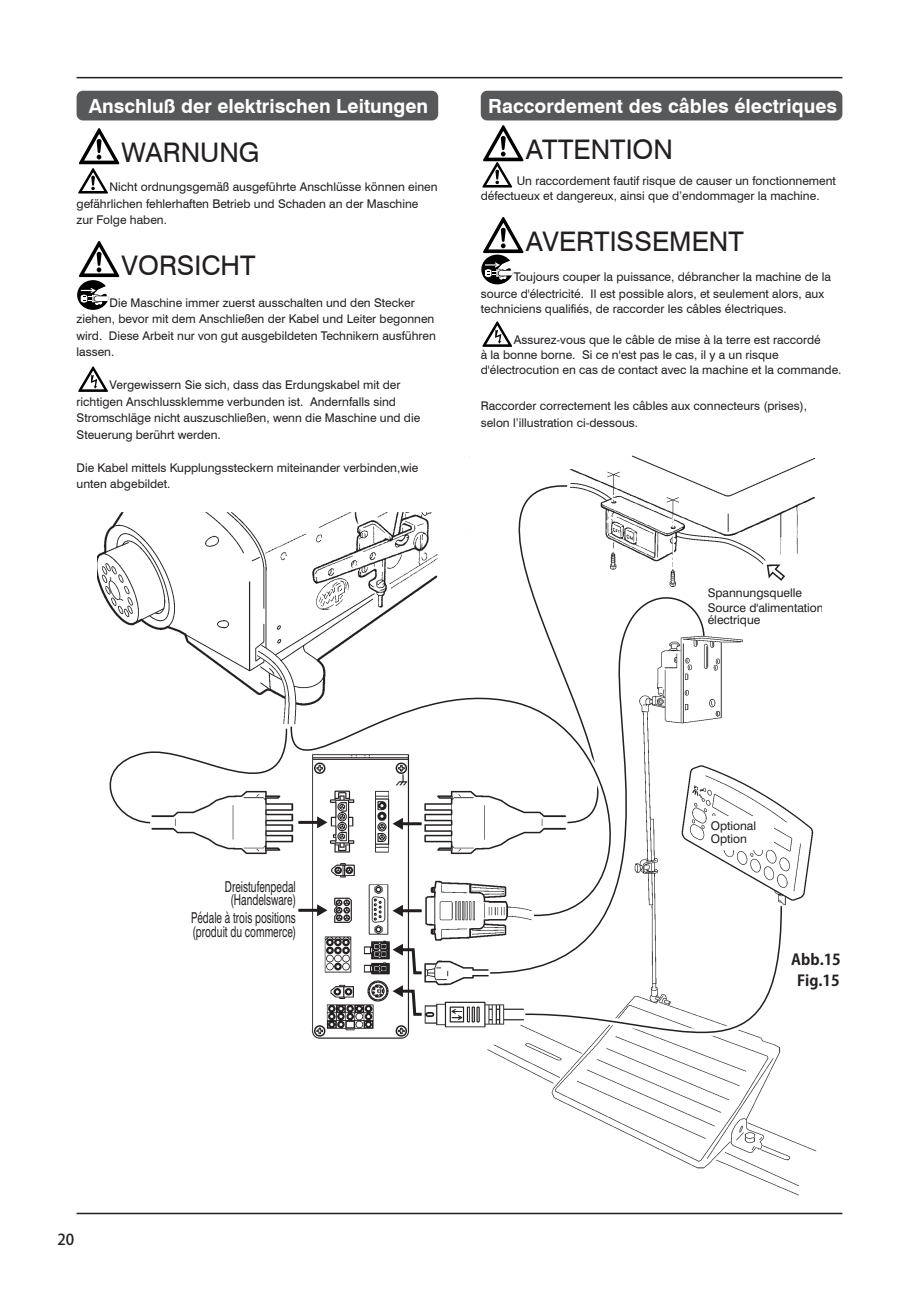
<style>
.page{position:relative;width:919px;height:1289px;background:#fff}
.page>*{position:absolute;margin:0;border:0;box-sizing:border-box;transform-origin:0 0}
.t1{font:27px "Swiss 721 BT";color:#231f20}
.t2{font:700 19.5px "Swiss 721 BT";color:#fff}
.t3{font:15px/13.5px "Swiss 721 BT";color:#231f20;text-align:center;scale:.67 1}
.t4{font:700 15px "Koz Go Std";color:#231f20}
.t5{font:500 15px "Koz Go Std";color:#231f20}
.t6{font:12px/16.5px "Swiss 721 BT";color:#231f20}
</style>
<div class="page">
<hr style="left:77px;top:77px;width:765px;height:1px;background:#231f20">
<hr style="left:77px;top:1212px;width:765px;height:2px;background:#231f20">
<div style="left:480px;top:91px;width:362px;height:29px;background:#57585a;border-radius:6px"></div>
<div style="left:77px;top:91px;width:361px;height:29px;background:#57585a;border-radius:6px"></div>
<svg style="left:78px;top:128px;width:42px;height:65px"></svg>
<svg style="left:77px;top:241px;width:43px;height:69px"></svg>
<svg style="left:78px;top:366px;width:30px;height:26px"></svg>
<svg style="left:482px;top:125px;width:41px;height:62px"></svg>
<svg style="left:481px;top:217px;width:42px;height:67px"></svg>
<svg style="left:482px;top:321px;width:30px;height:26px"></svg>
<img style="left:151px;top:455px;width:666px;height:741px">
<div style="left:707px;top:816px;width:66px;height:33px;background:#fff"></div>
<svg style="left:489px;top:575px;width:216px;height:399px"></svg>
<svg style="left:98px;top:481px;width:586px;height:343px"></svg>
<svg style="left:284px;top:665px;width:367px;height:257px"></svg>
<svg style="left:290px;top:672px;width:361px;height:245px"></svg>
<svg style="left:392px;top:817px;width:29px;height:12px"></svg>
<hr style="left:400px;top:822px;width:21px;height:3px;background:#231f20">
<svg style="left:392px;top:904px;width:29px;height:12px"></svg>
<hr style="left:400px;top:909px;width:21px;height:3px;background:#231f20">
<svg style="left:392px;top:943px;width:32px;height:32px"></svg>
<svg style="left:392px;top:985px;width:32px;height:32px"></svg>
<svg style="left:317px;top:816px;width:10px;height:12px"></svg>
<hr style="left:298px;top:820px;width:22px;height:3px;background:#231f20">
<svg style="left:298px;top:904px;width:29px;height:12px"></svg>
<hr style="left:298px;top:908px;width:22px;height:3px;background:#231f20">
<svg style="left:517px;top:898px;width:271px;height:201px"></svg>
<svg style="left:524px;top:904px;width:258px;height:195px"></svg>
<h2 class="t2" style="left:89px;top:94px;width:341px">Anschluß der elektrischen Leitungen</h2>
<h1 class="t1" style="left:122px;top:136px;width:139px">WARNUNG</h1>
<p class="t6" style="left:77px;top:178px;width:362px;text-indent:33px">Nicht ordnungsgemäß ausgeführte Anschlüsse können einen gefährlichen fehlerhaften Betrieb und Schaden an der Maschine zur Folge haben.</p>
<h1 class="t1" style="left:122px;top:249px;width:135px">VORSICHT</h1>
<p class="t6" style="left:77px;top:294px;width:361px;text-indent:33px">Die Maschine immer zuerst ausschalten und den Stecker ziehen, bevor mit dem Anschließen der Kabel und Leiter begonnen wird. Diese Arbeit nur von gut ausgebildeten Technikern ausführen lassen.</p>
<p class="t6" style="left:77px;top:377px;width:345px;text-indent:33px">Vergewissern Sie sich, dass das Erdungskabel mit der richtigen Anschlussklemme verbunden ist. Andernfalls sind Stromschläge nicht auszuschließen, wenn die Maschine und die Steuerung berührt werden.</p>
<p class="t6" style="left:77px;top:459px;width:343px">Die Kabel mittels Kupplungssteckern miteinander verbinden,wie unten abgebildet.</p>
<h2 class="t2" style="left:488px;top:94px;width:350px">Raccordement des câbles électriques</h2>
<h1 class="t1" style="left:525px;top:133px;width:149px">ATTENTION</h1>
<p class="t6" style="left:480px;top:173px;width:357px;line-height:14.7px;text-indent:36px">Un raccordement fautif risque de causer un fonctionnement défectueux et dangereux, ainsi que d’endommager la machine.</p>
<h1 class="t1" style="left:525px;top:225px;width:219px">AVERTISSEMENT</h1>
<p class="t6" style="left:480px;top:269px;width:352px;text-indent:33px">Toujours couper la puissance, débrancher la machine de la source d'électricité. Il est possible alors, et seulement alors, aux</p>
<p class="t6" style="left:480px;top:300px;width:307px">techniciens qualifiés, de raccorder les câbles électriques.</p>
<p class="t6" style="left:480px;top:332px;width:362px;line-height:15px;text-indent:33px">Assurez-vous que le câble de mise à la terre est raccordé<br>à la bonne borne. Si ce n'est pas le cas, il y a un risque d'électrocution en cas de contact avec la machine et la commande.</p>
<p class="t6" style="left:480px;top:398px;width:328px">Raccorder correctement les câbles aux connecteurs (prises), selon l’illustration ci-dessous.</p>
<p class="t6" style="left:707px;top:585px;width:117px;line-height:15px">Spannungsquelle<br>Source d'alimentation</p>
<p class="t6" style="left:707px;top:611px;width:54px">électrique</p>
<p class="t3" style="left:225px;top:879px;width:108px">Dreistufenpedal (Handelsware)</p>
<p class="t3" style="left:191px;top:911px;width:158px;text-align:left">Pédale à trois positions (produit du commerce)</p>
<p class="t6" style="left:710px;top:818px;width:47px;line-height:13.5px">Optional<br>Option</p>
<p class="t4" style="left:791px;top:949px;width:51px">Abb.15</p>
<p class="t4" style="left:797px;top:970px;width:44px">Fig.15</p>
<p class="t5" style="left:57px;top:1230px;width:18px">20</p>
</div>
